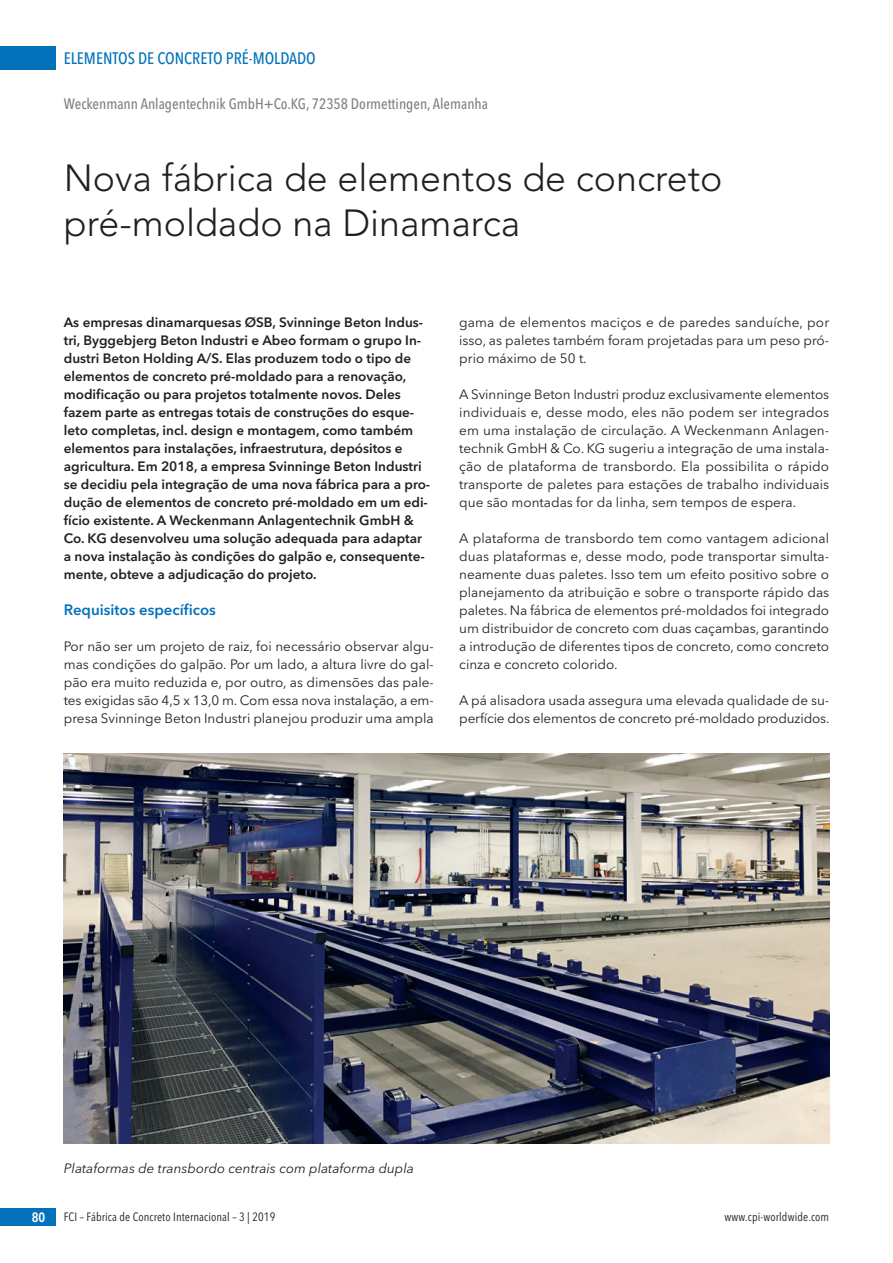
<style>
.page{position:relative;width:893px;height:1263px;background:#fff}
.page>*{position:absolute;margin:0;border:0;box-sizing:border-box;transform-origin:0 0}
.t1{font:300 37.5px "Avenir";color:#231f20}
.t2{font:500 16.5px "Avenir Next Condensed";color:#0372bb}
.t3{font:500 15px "Avenir Next Condensed";color:#808285}
.t4{font:600 15px "Avenir Next";color:#0372bb}
.t5{font:13.5px/18px "Avenir Next";color:#231f20;text-align:justify}
.t6{font:600 13.5px/18px "Avenir Next";color:#231f20}
.t7{font:italic 13.5px "Avenir Next";color:#231f20}
.t8{font:600 13.5px "Avenir Next Condensed";color:#fff}
.t9{font:12px "Avenir Next Condensed";letter-spacing:.01em;color:#231f20}
</style>
<div class="page">
<div style="left:0;top:47px;width:55px;height:23px;background:#0372bb"></div>
<div style="left:0;top:1208px;width:55px;height:18px;background:#0372bb"></div>
<img style="left:64px;top:753px;width:765px;height:390px">
<p class="t2" style="left:64px;top:51px;width:254px">ELEMENTOS DE CONCRETO PRÉ-MOLDADO</p>
<p class="t3" style="left:64px;top:97px;width:426px">Weckenmann Anlagentechnik GmbH+Co.KG, 72358 Dormettingen, Alemanha</p>
<p class="t1" style="left:64px;top:162px;width:660px">Nova fábrica de elementos de concreto</p>
<p class="t1" style="left:64px;top:207px;width:458px">pré-moldado na Dinamarca</p>
<p class="t6" style="left:64px;top:314px;width:368px">As empresas dinamarquesas ØSB, Svinninge Beton Indus&shy;tri, Byggebjerg Beton Industri e Abeo formam o grupo In&shy;dustri Beton Holding A/S. Elas produzem todo o tipo de elementos de concreto pré-moldado para a renovação, modificação ou para projetos totalmente novos. Deles fazem parte as entregas totais de construções do esque&shy;leto completas, incl. design e montagem, como também elementos para instalações, infraestrutura, depósitos e agricultura. Em 2018, a empresa Svinninge Beton Industri se decidiu pela integração de uma nova fábrica para a pro&shy;dução de elementos de concreto pré-moldado em um edi&shy;fício existente. A Weckenmann Anlagentechnik GmbH &amp; Co. KG desenvolveu uma solução adequada para adaptar a nova instalação às condições do galpão e, consequente&shy;mente, obteve a adjudicação do projeto.</p>
<p class="t4" style="left:64px;top:603px;width:154px">Requisitos específicos</p>
<p class="t5" style="left:64px;top:638px;width:371px">Por não ser um projeto de raiz, foi necessário observar algu&shy;mas condições do galpão. Por um lado, a altura livre do gal&shy;pão era muito reduzida e, por outro, as dimensões das pale&shy;tes exigidas são 4,5 x 13,0 m. Com essa nova instalação, a em&shy;presa Svinninge Beton Industri planejou produzir uma ampla</p>
<p class="t5" style="left:459px;top:314px;width:371px">gama de elementos maciços e de paredes sanduíche, por isso, as paletes também foram projetadas para um peso pró&shy;prio máximo de 50 t.</p>
<p class="t5" style="left:459px;top:386px;width:371px">A Svinninge Beton Industri produz exclusivamente elementos individuais e, desse modo, eles não podem ser integrados em uma instalação de circulação. A Weckenmann Anlagen&shy;technik GmbH &amp; Co. KG sugeriu a integração de uma instala&shy;ção de plataforma de transbordo. Ela possibilita o rápido transporte de paletes para estações de trabalho individuais que são montadas for da linha, sem tempos de espera.</p>
<p class="t5" style="left:459px;top:530px;width:371px">A plataforma de transbordo tem como vantagem adicional duas plataformas e, desse modo, pode transportar simulta&shy;neamente duas paletes. Isso tem um efeito positivo sobre o planejamento da atribuição e sobre o transporte rápido das paletes. Na fábrica de elementos pré-moldados foi integrado um distribuidor de concreto com duas caçambas, garantindo a introdução de diferentes tipos de concreto, como concreto cinza e concreto colorido.</p>
<p class="t5" style="left:459px;top:692px;width:372px">A pá alisadora usada assegura uma elevada qualidade de su&shy;perfície dos elementos de concreto pré-moldado produzidos.</p>
<p class="t7" style="left:64px;top:1162px;width:352px">Plataformas de transbordo centrais com plataforma dupla</p>
<p class="t8" style="left:32px;top:1209px;width:15px">80</p>
<p class="t9" style="left:64px;top:1211px;width:213px">FCI – Fábrica de Concreto Internacional – 3 | 2019</p>
<p class="t9" style="left:725px;top:1211px;width:106px">www.cpi-worldwide.com</p>
</div>
